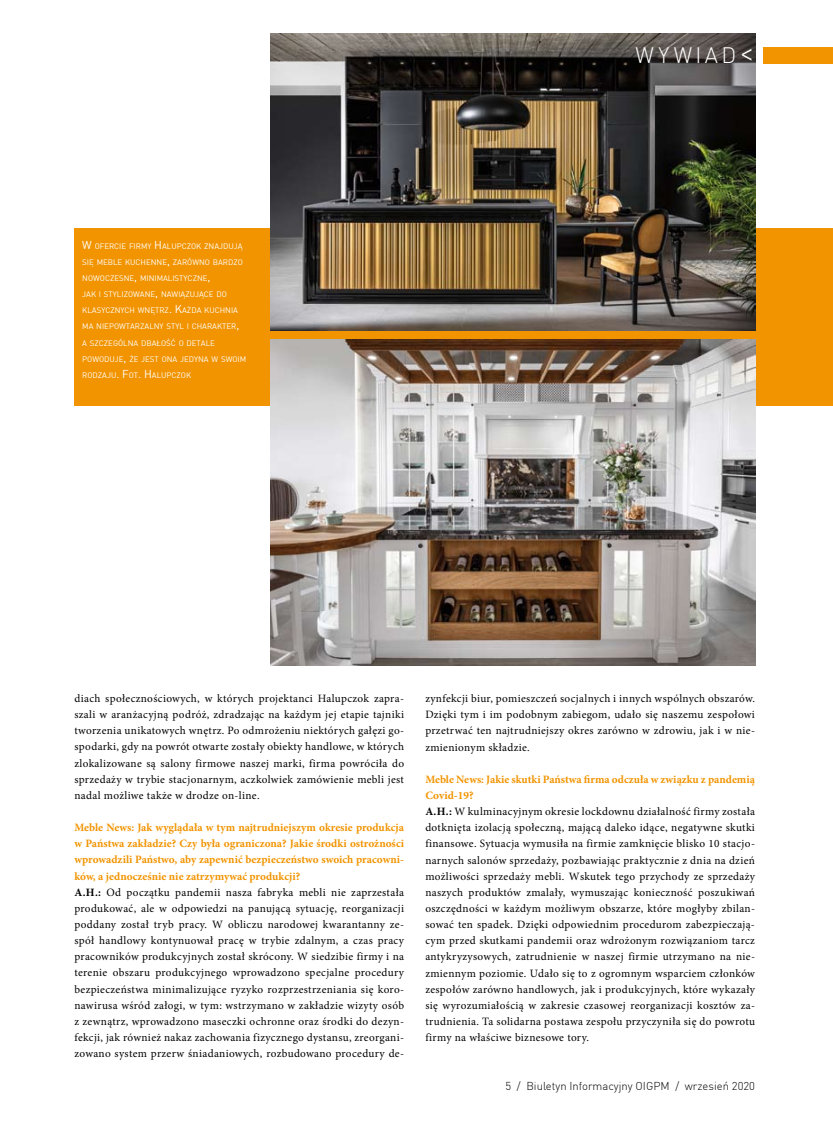
<style>
.page{position:relative;width:833px;height:1134px;background:#fff}
.page>*{position:absolute;margin:0;border:0;box-sizing:border-box;transform-origin:0 0}
.t1{font:300 21.88px "DINCE";letter-spacing:.155em;color:#fff}
.t2{font:11.25px/16.1px "Minion Pro";letter-spacing:.03em;color:#000;text-align:justify}
.t3{font:300 11.25px "DINCE";color:#000}
.t4{font:7.88px/16.1px "DINCE";color:#fff}
.s1{font-size:11.25px}
.s2{font-size:31.25px}
.s3{font-weight:700;color:#f29400}
.s4{font-weight:700}
</style>
<div class="page">
<div style="left:74px;top:228px;width:759px;height:178px;background:#f29400"></div>
<img style="left:270px;top:33px;width:485px;height:297px">
<img style="left:270px;top:340px;width:485px;height:325px">
<div style="left:764px;top:47px;width:69px;height:16px;background:#f29400"></div>
<p class="t4" style="left:82px;top:238px;width:165px"><span class="s1">W</span> OFERCIE FIRMY <span class="s1">H</span>ALUPCZOK ZNAJDUJĄ SIĘ MEBLE KUCHENNE<span class="s1">,</span> ZARÓWNO BARDZO NOWOCZESNE<span class="s1">,</span> MINIMALISTYCZNE<span class="s1">,<br></span>JAK I STYLIZOWANE<span class="s1">,</span> NAWIĄZUJĄCE DO KLASYCZNYCH WNĘTRZ<span class="s1">. K</span>AŻDA KUCHNIA MA NIEPOWTARZALNY STYL I CHARAKTER <span class="s1">,<br></span>A SZCZEGÓLNA DBAŁOŚĆ O DETALE POWODUJE<span class="s1">,</span> ŻE JEST ONA JEDYNA W SWOIM RODZAJU<span class="s1">. F</span>OT<span class="s1">. H</span>ALUPCZOK</p>
<h1 class="t1" style="left:635px;top:41px;width:121px">WYWIAD<span class="s2">&lt;</span></h1>
<p class="t2" style="left:74px;top:690px;width:331px">diach społecznościowych, w których projektanci Halupczok zapra&shy;szali w aranżacyjną podróż, zdradzając na każdym jej etapie tajniki tworzenia unikatowych wnętrz. Po odmrożeniu niektórych gałęzi go&shy;spodarki, gdy na powrót otwarte zostały obiekty handlowe, w których zlokalizowane są salony firmowe naszej marki, firma powróciła do sprzedaży w trybie stacjonarnym, aczkolwiek zamówienie mebli jest nadal możliwe także w drodze on-line.</p>
<p class="t2" style="left:74px;top:819px;width:331px;text-align:left"><span class="s3">Meble News: Jak wyglądała w tym najtrudniejszym okresie produkcja w Państwa zakładzie? Czy była ograniczona? Jakie środki ostrożności wprowadzili Państwo, aby zapewnić bezpieczeństwo swoich pracowni&shy;ków, a jednocześnie nie zatrzymywać produkcji?<br></span><span class="s4">A.H.:</span> Od początku pandemii nasza fabryka mebli nie zaprzestała produkować, ale w odpowiedzi na panującą sytuację, reorganizacji poddany został tryb pracy. W obliczu narodowej kwarantanny ze&shy;spół handlowy kontynuował pracę w trybie zdalnym, a czas pracy pracowników produkcyjnych został skrócony. W siedzibie firmy i na terenie obszaru produkcyjnego wprowadzono specjalne procedury bezpieczeństwa minimalizujące ryzyko rozprzestrzeniania się koro&shy;nawirusa wśród załogi, w tym: wstrzymano w zakładzie wizyty osób z zewnątrz, wprowadzono maseczki ochronne oraz środki do dezyn&shy;fekcji, jak również nakaz zachowania fizycznego dystansu, zreorgani&shy;zowano system przerw śniadaniowych, rozbudowano procedury de-</p>
<p class="t2" style="left:425px;top:690px;width:331px">zynfekcji biur, pomieszczeń socjalnych i innych wspólnych obszarów.<br>Dzięki tym i im podobnym zabiegom, udało się naszemu zespołowi przetrwać ten najtrudniejszy okres zarówno w zdrowiu, jak i w nie&shy;zmienionym składzie.</p>
<p class="t2" style="left:425px;top:771px;width:331px;text-align:left"><span class="s3">Meble News: Jakie skutki Państwa firma odczuła w związku z pandemią Covid-19?<br></span><span class="s4">A.H.:</span> W kulminacyjnym okresie lockdownu działalność firmy została dotknięta izolacją społeczną, mającą daleko idące, negatywne skutki finansowe. Sytuacja wymusiła na firmie zamknięcie blisko 10 stacjo&shy;narnych salonów sprzedaży, pozbawiając praktycznie z dnia na dzień możliwości sprzedaży mebli. Wskutek tego przychody ze sprzedaży naszych produktów zmalały, wymuszając konieczność poszukiwań oszczędności w każdym możliwym obszarze, które mogłyby zbilan&shy;sować ten spadek. Dzięki odpowiednim procedurom zabezpieczają&shy;cym przed skutkami pandemii oraz wdrożonym rozwiązaniom tarcz antykryzysowych, zatrudnienie w naszej firmie utrzymano na nie&shy;zmiennym poziomie. Udało się to z ogromnym wsparciem członków zespołów zarówno handlowych, jak i produkcyjnych, które wykazały się wyrozumiałością w zakresie czasowej reorganizacji kosztów za&shy;trudnienia. Ta solidarna postawa zespołu przyczyniła się do powrotu firmy na właściwe biznesowe tory.</p>
<p class="t3" style="left:505px;top:1079px;width:251px">5 / Biuletyn Informacyjny OIGPM / wrzesień 2020</p>
</div>
